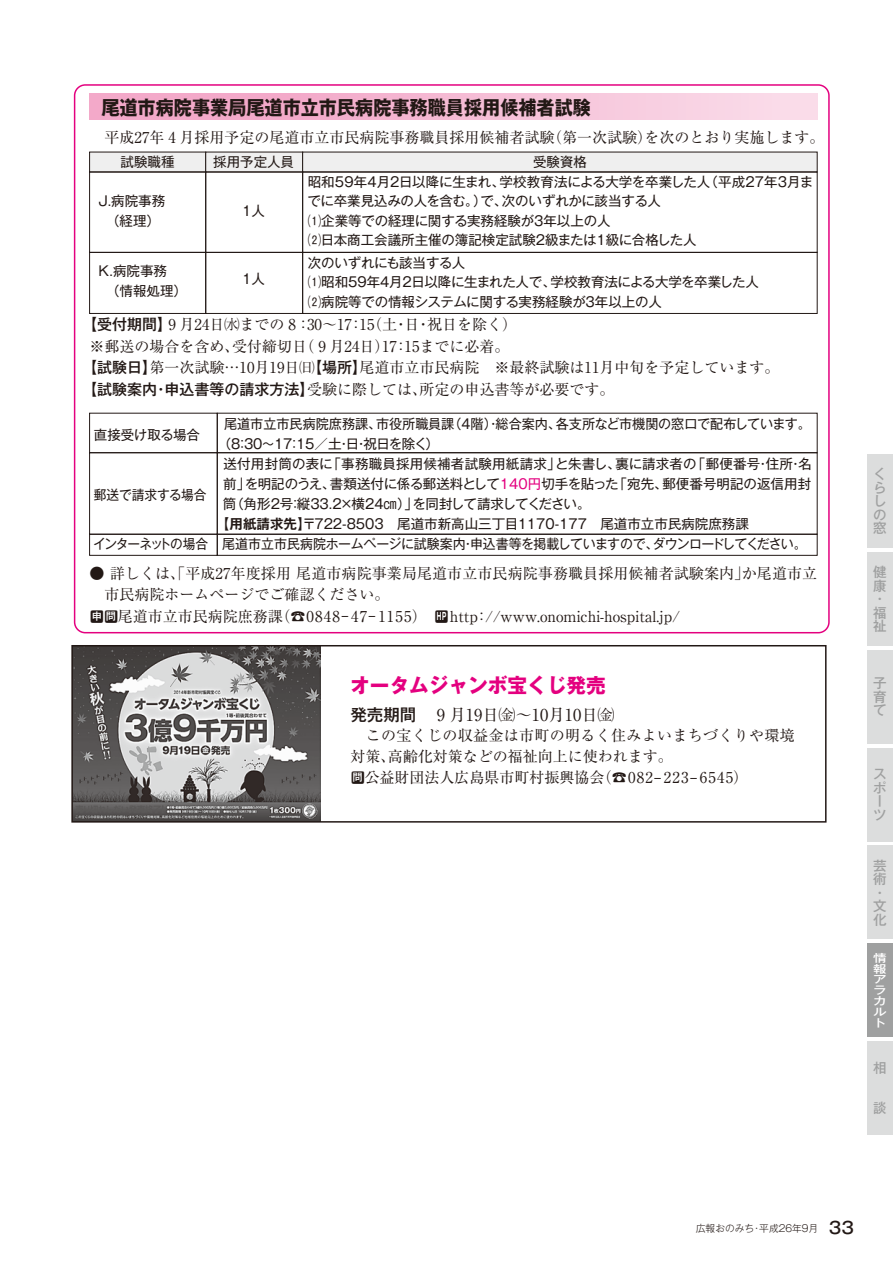
<style>
.page{position:relative;width:893px;height:1263px;background:#fff}
.page>*{position:absolute;margin:0;border:0;box-sizing:border-box;transform-origin:0 0}
.t1{font:700 20.25px "Gothic MB101 Pro";color:#e4007f}
.t2{font:700 19.5px "Gothic MB101 Pro";color:#221815;scale:.93 1}
.t3{font:16.5px "Ryumin Pro";color:#221815}
.t4{font:500 16.5px "Gothic MB101 Pro";color:#221815}
.t5{font:15px/21.5px "Ryumin Pro";color:#221815}
.t6{font:15px/20.7px "Ryumin Pro";letter-spacing:.02em;color:#221815}
.t7{font:13.5px/19.5px "Gothic MB101 Pro";color:#221815}
.t8{font:13.5px "Gothic MB101 Pro";letter-spacing:-.025em;color:#221815;scale:.96 1}
.t9{font:13.5px "Gothic MB101 Pro";letter-spacing:.02em;color:#221815}
.t10{font:500 13.5px/13.5px "Gothic MB101 Pro";color:#9fa0a0}
.t11{font:13.5px "Gothic MB101 Pro";letter-spacing:-.035em;color:#221815}
.t12{font:13.5px "Gothic MB101 Pro";letter-spacing:-.09em;color:#221815;scale:.94 1}
.t13{font:13.5px "Gothic MB101 Pro";color:#221815;scale:.94 1}
.t14{font:500 10.8px/10.8px "Gothic MB101 Pro";color:#fff;scale:1.25 1}
.t15{font:300 9.75px "Gothic MB101 Pro";color:#221815}
.s1{font-family:"Gothic MB101 Pro";font-weight:500}
.s2{color:#e4007f}
.s3{font-family:"Gothic MB101 Pro De";font-weight:700}
.s4{font-family:"DF Maru Gothic SB MP RKSJ H"}
.s5{font-family:"Gothic MB101 Pro";font-weight:500;font-size:10.2px;color:#fff}
.s6{font-family:"Gothic MB101 Pro";font-weight:700;font-size:10.2px;color:#fff}
.s7{font-weight:500;font-size:16.5px}
</style>
<div class="page">
<div style="left:867px;top:454px;width:26px;height:94px;background:#dcdddd"></div>
<div style="left:867px;top:552px;width:26px;height:94px;background:#dcdddd"></div>
<div style="left:867px;top:650px;width:26px;height:93px;background:#dcdddd"></div>
<div style="left:867px;top:748px;width:26px;height:93px;background:#dcdddd"></div>
<div style="left:867px;top:846px;width:26px;height:93px;background:#dcdddd"></div>
<div style="left:867px;top:943px;width:26px;height:94px;background:#9fa0a0"></div>
<div style="left:867px;top:1041px;width:26px;height:94px;background:#dcdddd"></div>
<div style="left:90px;top:94px;width:727px;height:25px;background:linear-gradient(to right,#f19ec2,#fadbe9)"></div>
<div style="left:89px;top:152px;width:117px;height:20px;background:#efefef;border:1px solid #221815"></div>
<div style="left:205px;top:152px;width:98px;height:20px;background:#efefef;border:1px solid #221815"></div>
<div style="left:302px;top:152px;width:515px;height:20px;background:#efefef;border:1px solid #221815"></div>
<div style="left:89px;top:172px;width:117px;height:81px;border:1px solid #221815"></div>
<div style="left:89px;top:252px;width:117px;height:62px;border:1px solid #221815"></div>
<div style="left:205px;top:172px;width:98px;height:81px;border:1px solid #221815"></div>
<div style="left:205px;top:252px;width:98px;height:62px;border:1px solid #221815"></div>
<div style="left:302px;top:172px;width:515px;height:81px;border:1px solid #221815"></div>
<div style="left:302px;top:252px;width:515px;height:62px;border:1px solid #221815"></div>
<div style="left:89px;top:452px;width:128px;height:82px;border:1px solid #221815"></div>
<div style="left:89px;top:534px;width:128px;height:21px;border:1px solid #221815"></div>
<div style="left:217px;top:452px;width:600px;height:82px;border:1px solid #221815"></div>
<div style="left:217px;top:534px;width:600px;height:21px;border:1px solid #221815"></div>
<img style="left:74px;top:648px;width:246px;height:172px">
<div style="left:71px;top:645px;width:755px;height:178px;border:2px solid #221815"></div>
<p class="t2" style="left:101px;top:92px;width:528px">尾道市病院事業局尾道市立市民病院事務職員採用候補者試験</p>
<p class="t5" style="left:90px;top:125px;width:737px">　平成27年 4 月採用予定の尾道市立市民病院事務職員採用候補者試験（第一次試験）を次のとおり実施します。</p>
<p class="t7" style="left:121px;top:150px;width:55px">試験職種</p>
<p class="t7" style="left:99px;top:189px;width:68px">J.病院事務　（経理）</p>
<p class="t7" style="left:99px;top:259px;width:90px">K.病院事務<br>　（情報処理）</p>
<p class="t7" style="left:213px;top:150px;width:82px">採用予定人員</p>
<p class="t7" style="left:242px;top:199px;width:24px">1人</p>
<p class="t7" style="left:242px;top:267px;width:24px">1人</p>
<p class="t7" style="left:307px;top:150px;width:507px;text-indent:225px">受験資格<br>昭和59年4月2日以降に生まれ、学校教育法による大学を卒業した人（平成27年3月までに卒業見込みの人を含む。）で、次のいずれかに該当する人<br>⑴企業等での経理に関する実務経験が3年以上の人<br>⑵日本商工会議所主催の簿記検定試験2級または1級に合格した人</p>
<p class="t7" style="left:308px;top:251px;width:453px">次のいずれにも該当する人<br>⑴昭和59年4月2日以降に生まれた人で、学校教育法による大学を卒業した人<br>⑵病院等での情報システムに関する実務経験が3年以上の人</p>
<p class="t5" style="left:82px;top:313px;width:437px"><span class="s1">【受付期間】</span>9 月24日㈬までの 8：30～17：15（土・日・祝日を除く）</p>
<p class="t5" style="left:90px;top:335px;width:422px">※郵送の場合を含め、受付締切日（ 9 月24日）17：15までに必着。</p>
<p class="t5" style="left:82px;top:356px;width:699px"><span class="s1">【試験日】</span>第一次試験…10月19日㈰<span class="s1">【場所】</span>尾道市立市民病院　※最終試験は11月中旬を予定しています。</p>
<p class="t5" style="left:82px;top:377px;width:534px"><span class="s1">【試験案内・申込書等の請求方法】</span>受験に際しては、所定の申込書等が必要です。</p>
<p class="t7" style="left:94px;top:424px;width:108px">直接受け取る場合</p>
<p class="t13" style="left:94px;top:484px;width:121px">郵送で請求する場合</p>
<p class="t12" style="left:94px;top:532px;width:123px">インターネットの場合</p>
<p class="t7" style="left:224px;top:412px;width:588px">尾道市立市民病院庶務課、市役所職員課（4階）・総合案内、各支所など市機関の窓口で配布しています。</p>
<p class="t11" style="left:218px;top:432px;width:223px">（8：30～17：15／土・日・祝日を除く）</p>
<p class="t9" style="left:223px;top:452px;width:590px">送付用封筒の表に「事務職員採用候補者試験用紙請求」と朱書し、裏に請求者の「郵便番号・住所・名</p>
<p class="t7" style="left:223px;top:472px;width:589px">前」を明記のうえ、書類送付に係る郵送料として<span class="s2">140円</span>切手を貼った「宛先、郵便番号明記の返信用封</p>
<p class="t7" style="left:223px;top:492px;width:369px">筒（角形2号：縦33.2×横24㎝）」を同封して請求してください。</p>
<p class="t7" style="left:216px;top:512px;width:535px"><span class="s3">【用紙請求先】</span>〒722-8503　尾道市新高山三丁目1170-177　尾道市立市民病院庶務課</p>
<p class="t8" style="left:222px;top:532px;width:610px">尾道市立市民病院ホームページに試験案内・申込書等を掲載していますので、ダウンロードしてください。</p>
<p class="t5" style="left:105px;top:561px;width:714px;text-indent:-15px">● 詳しくは、「平成27年度採用尾道市病院事業局尾道市立市民病院事務職員採用候補者試験案内」か尾道市立市民病院ホームページでご確認ください。</p>
<p class="t5" style="left:90px;top:604px;width:592px"><span class="s4">■</span><span class="s5">申</span> <span class="s4">■</span><span class="s5">問</span>尾道市立市民病院庶務課（☎0848-47-1155）　<span class="s4">■</span><span class="s6">HP</span> http：//www.onomichi-hospital.jp/</p>
<p class="t1" style="left:350px;top:669px;width:257px">オータムジャンボ宝くじ発売</p>
<p class="t4" style="left:350px;top:700px;width:68px">発売期間</p>
<p class="t3" style="left:437px;top:701px;width:179px">9 月19日㈮～10月10日㈮</p>
<p class="t6" style="left:350px;top:724px;width:446px">　この宝くじの収益金は市町の明るく住みよいまちづくりや環境対策、高齢化対策などの福祉向上に使われます。</p>
<p class="t5" style="left:350px;top:765px;width:399px"><span class="s4">■</span><span class="s5">問</span>公益財団法人広島県市町村振興協会（☎082-223-6545）</p>
<p class="t10" style="left:873px;top:466px;width:15px">くらしの窓</p>
<p class="t10" style="left:873px;top:563px;width:15px">健康・福祉</p>
<p class="t10" style="left:873px;top:675px;width:14px;text-align:justify">子育て</p>
<p class="t10" style="left:873px;top:766px;width:14px">スポーツ</p>
<p class="t10" style="left:873px;top:857px;width:15px">芸術・文化</p>
<p class="t14" style="left:873px;top:951px;width:12px">情報アラカルト</p>
<p class="t10" style="left:873px;top:1059px;width:14px">相</p>
<p class="t10" style="left:873px;top:1100px;width:14px">談</p>
<p class="t15" style="left:696px;top:1220px;width:159px">広報おのみち・平成26年9月 <span class="s7">33</span></p>
</div>
